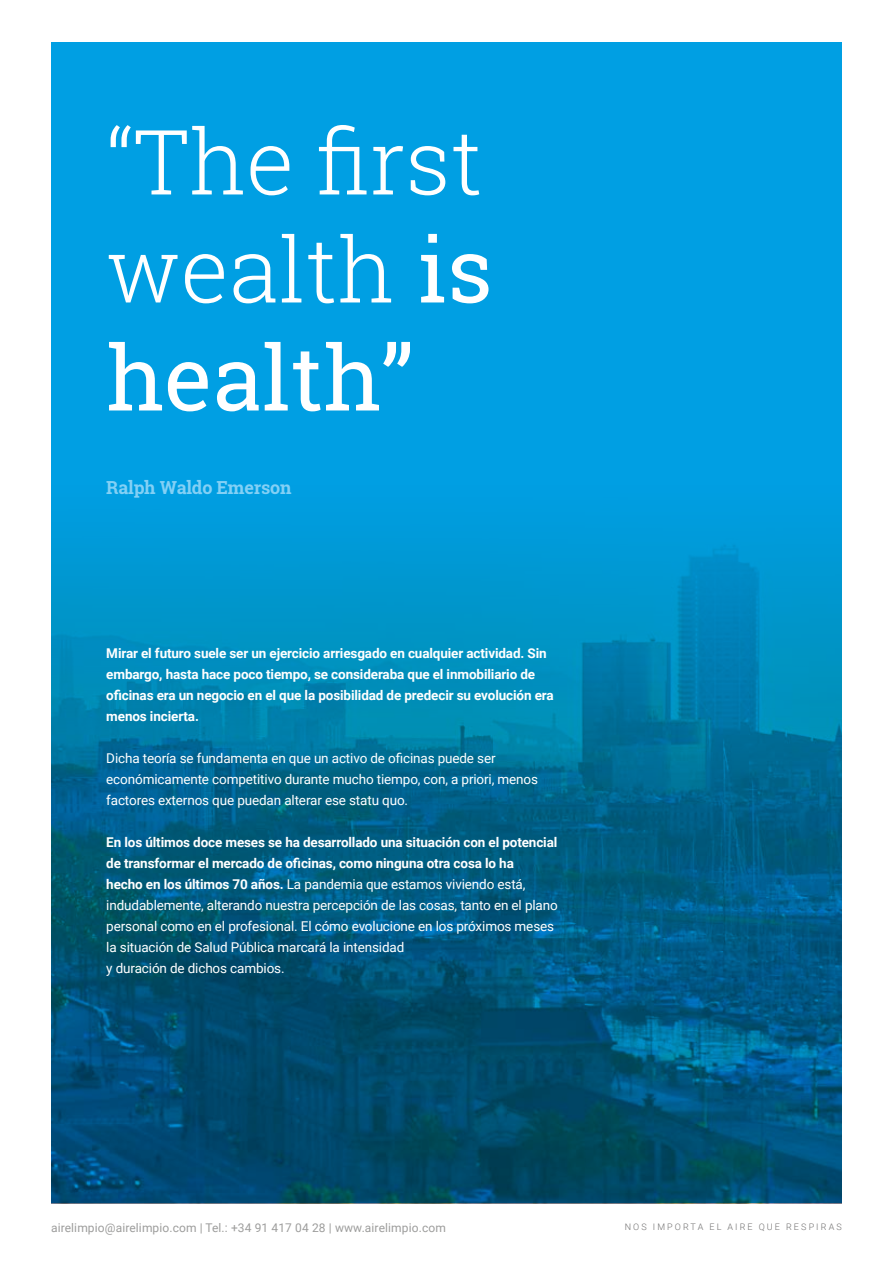
<style>
.page{position:relative;width:893px;height:1263px;background:#fff}
.page>*{position:absolute;margin:0;border:0;box-sizing:border-box;transform-origin:0 0}
.t1{font:300 90px/108px "Roboto Slab";color:#fff;text-align:justify}
.t2{font:700 18px "Roboto Slab";letter-spacing:-.01em;color:#83d0f5}
.t3{font:13.5px/21px "Roboto";letter-spacing:-.01em;color:#fff}
.t4{font:700 13.5px/21px "Roboto";letter-spacing:-.01em;color:#fff}
.t5{font:12px "Roboto";letter-spacing:.01em;color:#9d9d9c}
.t6{font:300 9px "Roboto";letter-spacing:.235em;color:#706f6f}
.s1{font-weight:400}
.s2{font-weight:700}
</style>
<div class="page">
<div style="left:51px;top:43px;width:791px;height:1160px;background:#009fe3"></div>
<img style="left:51px;top:539px;width:791px;height:664px">
<h1 class="t1" style="left:106px;top:106px;width:388px">“The first wealth <span class="s1">is health”</span></h1>
<h2 class="t2" style="left:106px;top:475px;width:187px">Ralph Waldo Emerson</h2>
<p class="t4" style="left:106px;top:642px;width:449px">Mirar el futuro suele ser un ejercicio arriesgado en cualquier actividad. Sin embargo, hasta hace poco tiempo, se consideraba que el inmobiliario de oficinas era un negocio en el que la posibilidad de predecir su evolución era menos incierta.</p>
<p class="t3" style="left:106px;top:747px;width:433px">Dicha teoría se fundamenta en que un activo de oficinas puede ser económicamente competitivo durante mucho tiempo, con, a priori, menos factores externos que puedan alterar ese statu quo.</p>
<p class="t3" style="left:106px;top:831px;width:453px"><span class="s2">En los últimos doce meses se ha desarrollado una situación con el potencial de transformar el mercado de oficinas, como ninguna otra cosa lo ha<br>hecho en los últimos 70 años.</span> La pandemia que estamos viviendo está, indudablemente, alterando nuestra percepción de las cosas, tanto en el plano personal como en el profesional. El cómo evolucione en los próximos meses la situación de Salud Pública marcará la intensidad<br>y duración de dichos cambios.</p>
<p class="t5" style="left:51px;top:1219px;width:396px">airelimpio@airelimpio.com | Tel.: +34 91 417 04 28 | www.airelimpio.com</p>
<p class="t6" style="left:625px;top:1220px;width:218px">NOS IMPORTA EL AIRE QUE RESPIRAS</p>
</div>
